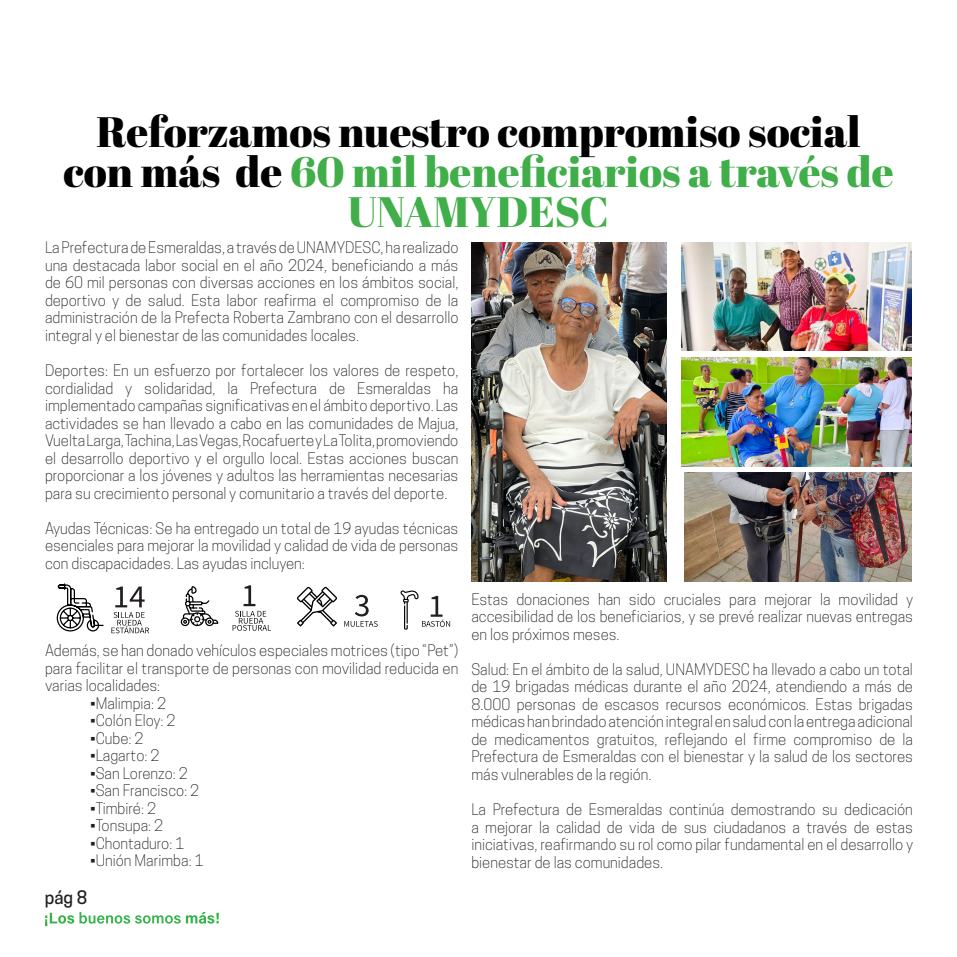
<style>
.page{position:relative;width:957px;height:957px;background:#fff}
.page>*{position:absolute;margin:0;border:0;box-sizing:border-box;transform-origin:0 0}
.t1{font:42.5px/40px "Abril Fatface";color:#000;text-align:center}
.t2{font:500 17.5px "Cooper Hewitt";color:#231f20}
.t3{font:300 15px/17.5px "Cooper Hewitt";color:#231f20;text-align:justify}
.s1{color:#40ae49}
</style>
<div class="page">
<img style="left:471px;top:242px;width:195px;height:339px">
<svg style="left:45px;top:912px;width:174px;height:14px"></svg>
<img style="left:681px;top:242px;width:231px;height:109px">
<img style="left:681px;top:357px;width:231px;height:109px">
<img style="left:684px;top:472px;width:228px;height:109px">
<svg style="left:180px;top:586px;width:39px;height:41px"></svg>
<svg style="left:111px;top:586px;width:38px;height:47px"></svg>
<svg style="left:232px;top:585px;width:39px;height:46px"></svg>
<svg style="left:297px;top:587px;width:40px;height:39px"></svg>
<svg style="left:344px;top:595px;width:34px;height:32px"></svg>
<svg style="left:400px;top:590px;width:50px;height:39px"></svg>
<svg style="left:56px;top:583px;width:48px;height:49px"></svg>
<p class="t1" style="left:63px;top:111px;width:832px">Reforzamos nuestro compromiso social con más de <span class="s1">60 mil beneficiarios a través de<br>UNAMYDESC</span></p>
<p class="t3" style="left:45px;top:239px;width:415px">La Prefectura de Esmeraldas, a través de UNAMYDESC, ha realizado una destacada labor social en el año 2024, beneficiando a más de 60 mil personas con diversas acciones en los ámbitos social, deportivo y de salud. Esta labor reafirma el compromiso de la administración de la Prefecta Roberta Zambrano con el desarrollo integral y el bienestar de las comunidades locales.</p>
<p class="t3" style="left:45px;top:362px;width:415px">Deportes: En un esfuerzo por fortalecer los valores de respeto, cordialidad y solidaridad, la Prefectura de Esmeraldas ha implementado campañas significativas en el ámbito deportivo. Las actividades se han llevado a cabo en las comunidades de Majua, Vuelta Larga, Tachina, Las Vegas, Rocafuerte y La Tolita, promoviendo el desarrollo deportivo y el orgullo local. Estas acciones buscan proporcionar a los jóvenes y adultos las herramientas necesarias para su crecimiento personal y comunitario a través del deporte.</p>
<p class="t3" style="left:45px;top:519px;width:415px">Ayudas Técnicas: Se ha entregado un total de 19 ayudas técnicas esenciales para mejorar la movilidad y calidad de vida de personas con discapacidades. Las ayudas incluyen:</p>
<p class="t3" style="left:45px;top:642px;width:415px">Además, se han donado vehículos especiales motrices (tipo “Pet”) para facilitar el transporte de personas con movilidad reducida en varias localidades:</p>
<p class="t3" style="left:90px;top:694px;width:78px">•Malimpia: 2</p>
<p class="t3" style="left:90px;top:712px;width:87px">•Colón Eloy: 2</p>
<p class="t3" style="left:90px;top:729px;width:55px">•Cube: 2</p>
<p class="t3" style="left:90px;top:747px;width:71px">•Lagarto: 2</p>
<p class="t3" style="left:90px;top:764px;width:99px">•San Lorenzo: 2</p>
<p class="t3" style="left:90px;top:782px;width:111px">•San Francisco: 2</p>
<p class="t3" style="left:90px;top:799px;width:67px">•Timbiré: 2</p>
<p class="t3" style="left:90px;top:817px;width:75px">•Tonsupa: 2</p>
<p class="t3" style="left:90px;top:834px;width:96px">•Chontaduro: 1</p>
<p class="t3" style="left:90px;top:852px;width:115px">•Unión Marimba: 1</p>
<p class="t2" style="left:45px;top:887px;width:44px">pág 8</p>
<p class="t3" style="left:471px;top:590px;width:443px">Estas donaciones han sido cruciales para mejorar la movilidad y accesibilidad de los beneficiarios, y se prevé realizar nuevas entregas en los próximos meses.</p>
<p class="t3" style="left:471px;top:660px;width:443px">Salud: En el ámbito de la salud, UNAMYDESC ha llevado a cabo un total de 19 brigadas médicas durante el año 2024, atendiendo a más de 8.000 personas de escasos recursos económicos. Estas brigadas médicas han brindado atención integral en salud con la entrega adicional de medicamentos gratuitos, reflejando el firme compromiso de la Prefectura de Esmeraldas con el bienestar y la salud de los sectores más vulnerables de la región.</p>
<p class="t3" style="left:471px;top:800px;width:443px">La Prefectura de Esmeraldas continúa demostrando su dedicación a mejorar la calidad de vida de sus ciudadanos a través de estas iniciativas, reafirmando su rol como pilar fundamental en el desarrollo y bienestar de las comunidades.</p>
</div>
